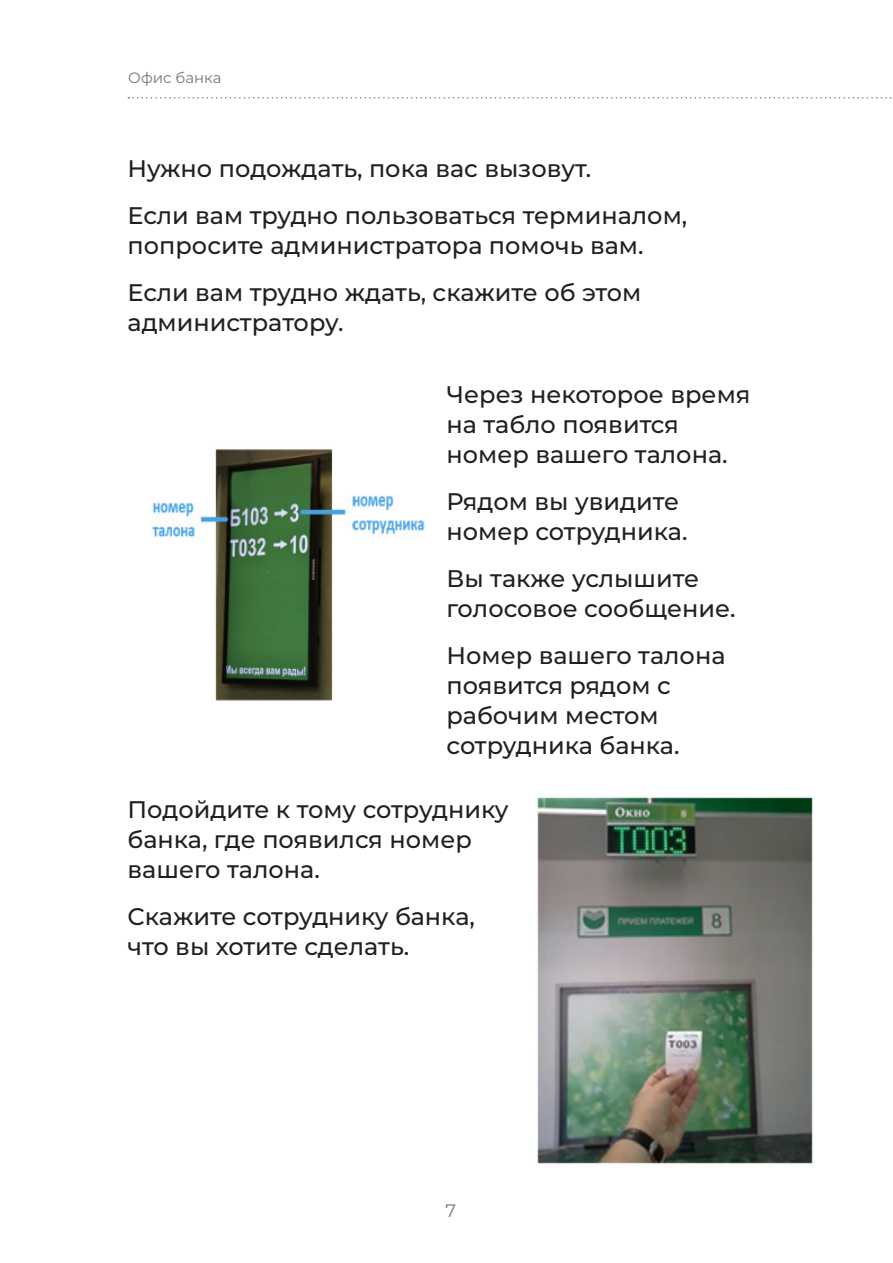
<style>
.page{position:relative;width:893px;height:1263px;background:#fff}
.page>*{position:absolute;margin:0;border:0;box-sizing:border-box;transform-origin:0 0}
.Основной_текст{font:100 24px/30px "Montserrat";color:#231f20}
.t1{font:100 18px "Montserrat";color:#76787b}
.t2{font:100 15px "Montserrat";color:#76787b}
</style>
<div class="page">
<svg style="left:128px;top:97px;width:764px;height:2px"></svg>
<img style="left:148px;top:449px;width:277px;height:252px">
<img style="left:537px;top:797px;width:276px;height:367px">
<p class="t2" style="left:128px;top:68px;width:95px">Офис банка</p>
<p class="Основной_текст" style="left:128px;top:153px;width:465px">Нужно подождать, пока вас вызовут.</p>
<p class="Основной_текст" style="left:128px;top:200px;width:561px">Если вам трудно пользоваться терминалом, попросите администратора помочь вам.</p>
<p class="Основной_текст" style="left:128px;top:277px;width:515px">Если вам трудно ждать, скажите об этом администратору.</p>
<p class="Основной_текст" style="left:446px;top:379px;width:306px">Через некоторое время на табло появится номер вашего талона.</p>
<p class="Основной_текст" style="left:446px;top:486px;width:242px">Рядом вы увидите номер сотрудника.</p>
<p class="Основной_текст" style="left:446px;top:563px;width:291px">Вы также услышите голосовое сообщение.</p>
<p class="Основной_текст" style="left:446px;top:640px;width:280px">Номер вашего талона появится рядом с рабочим местом сотрудника банка.</p>
<p class="Основной_текст" style="left:128px;top:794px;width:382px">Подойдите к тому сотруднику банка, где появился номер вашего талона.</p>
<p class="Основной_текст" style="left:128px;top:901px;width:349px">Скажите сотруднику банка, что вы хотите сделать.</p>
<p class="t1" style="left:445px;top:1198px;width:12px">7</p>
</div>
